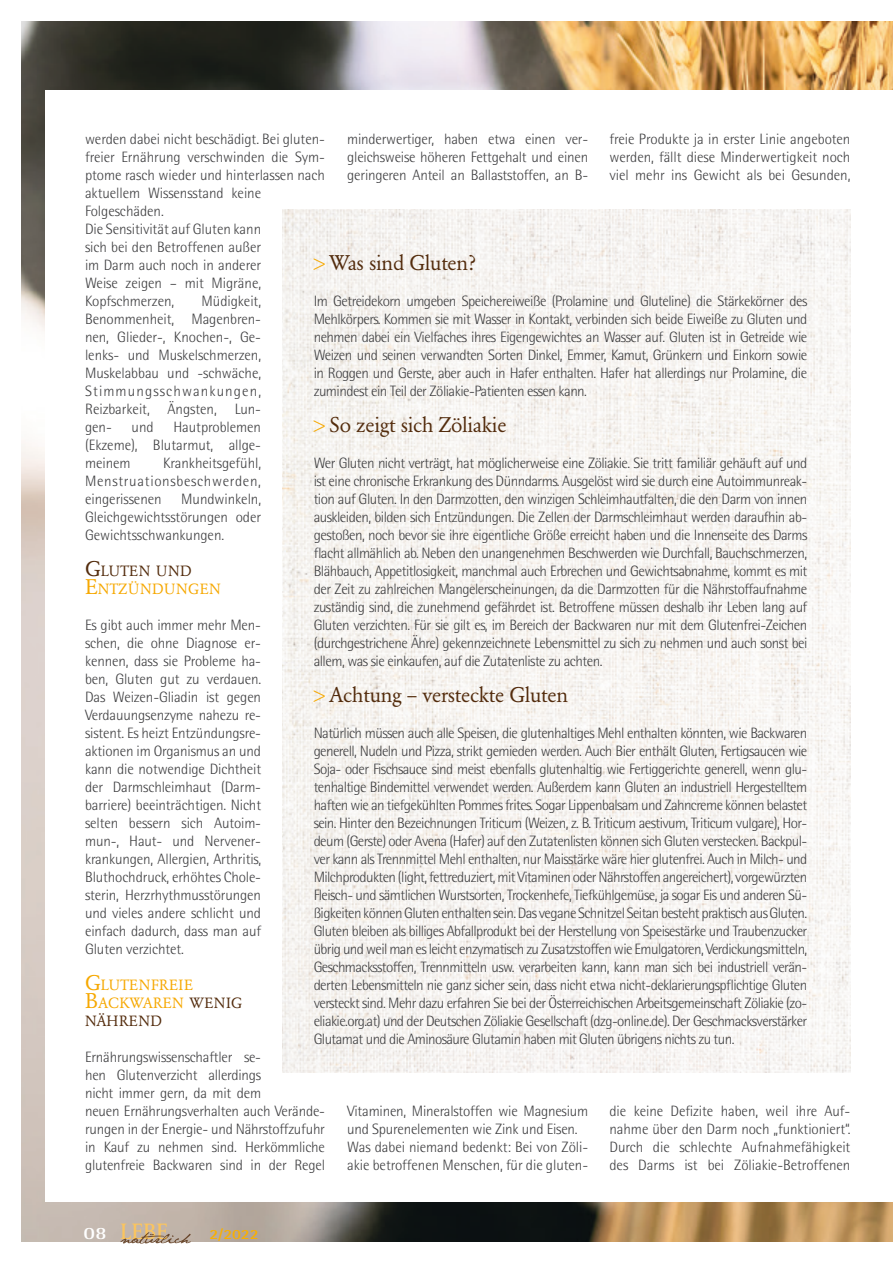
<style>
.page{position:relative;width:893px;height:1263px;background:#fff}
.page>*{position:absolute;margin:0;border:0;box-sizing:border-box;transform-origin:0 0}
.t1{font:700 23.1px "Rotis Serif";color:#fbc55e;scale:.91 1}
.fließtext{font:21px "Garamond BQ";letter-spacing:-.015em;color:#532c0d}
.fließtext-2{font:300 15px/18px "AT Rotis Semi Sans";letter-spacing:-.01em;color:#3e3e40;text-align:justify}
.fließtext-3{font:14.7px/18px "Garamond BQ";letter-spacing:.03em;color:#f6a800}
.t2{font:700 14.1px "AT Rotis Semi Sans";color:#f8af03;scale:1.18 1}
.s1{font-size:16.5px;color:#f6a800}
.s2{font-size:21px;color:#532c0d}
.s3{color:#532c0d}
.s4{font-size:21px}
.s5{font-size:17.85px;color:#fff}
</style>
<div class="page">
<img style="left:21px;top:21px;width:872px;height:1221px">
<div style="left:45px;top:90px;width:848px;height:1112px;background:#fff"></div>
<svg style="left:120px;top:1232px;width:71px;height:12px"></svg>
<img style="left:282px;top:210px;width:568px;height:862px">
<p class="fließtext-2" style="left:609px;top:130px;width:242px">freie Produkte ja in erster Linie angeboten werden, fällt diese Minderwertigkeit noch viel mehr ins Gewicht als bei Gesunden,</p>
<p class="fließtext-2" style="left:85px;top:130px;width:242px;text-align:left">werden dabei nicht beschädigt. Bei gluten&shy;freier Ernährung verschwinden die Sym&shy;ptome rasch wieder und hinterlassen nach aktuellem Wissensstand keine Folgeschäden.</p>
<p class="fließtext-2" style="left:85px;top:220px;width:178px">Die Sensitivität auf Gluten kann sich bei den Betroffenen außer im Darm auch noch in anderer Weise zeigen – mit Migräne, Kopfschmerzen,</p>
<p class="fließtext-2" style="left:347px;top:130px;width:242px">minderwertiger, haben etwa einen ver&shy;gleichsweise höheren Fettgehalt und einen geringeren Anteil an Ballaststoffen, an B-</p>
<p class="fließtext" style="left:314px;top:251px;width:164px"><span class="s1">&gt;</span> Was sind Gluten?</p>
<p class="fließtext-2" style="left:314px;top:292px;width:495px">Im Getreidekorn umgeben Speichereiweiße (Prolamine und Gluteline) die Stärkekörner des Mehlkörpers. Kommen sie mit Wasser in Kontakt, verbinden sich beide Eiweiße zu Gluten und nehmen dabei ein Vielfaches ihres Eigengewichtes an Wasser auf. Gluten ist in Getreide wie Weizen und seinen verwandten Sorten Dinkel, Emmer, Kamut, Grünkern und Einkorn sowie in Roggen und Gerste, aber auch in Hafer enthalten. Hafer hat allerdings nur Prolamine, die zumindest ein Teil der Zöliakie-Patienten essen kann.</p>
<p class="fließtext" style="left:314px;top:413px;width:194px"><span class="s1">&gt;</span> So zeigt sich Zöliakie</p>
<p class="fließtext-2" style="left:314px;top:454px;width:495px">Wer Gluten nicht verträgt, hat möglicherweise eine Zöliakie. Sie tritt familiär gehäuft auf und ist eine chronische Erkrankung des Dünndarms. Ausgelöst wird sie durch eine Autoimmunreak&shy;tion auf Gluten. In den Darmzotten, den winzigen Schleimhautfalten, die den Darm von innen auskleiden, bilden sich Entzündungen. Die Zellen der Darmschleimhaut werden daraufhin ab&shy;gestoßen, noch bevor sie ihre eigentliche Größe erreicht haben und die Innenseite des Darms flacht allmählich ab. Neben den unangenehmen Beschwerden wie Durchfall, Bauchschmerzen, Blähbauch, Appetitlosigkeit, manchmal auch Erbrechen und Gewichtsabnahme, kommt es mit der Zeit zu zahlreichen Mangelerscheinungen, da die Darmzotten für die Nährstoffaufnahme zuständig sind, die zunehmend gefährdet ist. Betroffene müssen deshalb ihr Leben lang auf Gluten verzichten. Für sie gilt es, im Bereich der Backwaren nur mit dem Glutenfrei-Zeichen (durchgestrichene Ähre) gekennzeichnete Lebensmittel zu sich zu nehmen und auch sonst bei allem, was sie einkaufen, auf die Zutatenliste zu achten.</p>
<p class="fließtext" style="left:314px;top:683px;width:256px"><span class="s1">&gt;</span> Achtung – versteckte Gluten</p>
<p class="fließtext-2" style="left:314px;top:724px;width:495px">Natürlich müssen auch alle Speisen, die glutenhaltiges Mehl enthalten könnten, wie Backwaren generell, Nudeln und Pizza, strikt gemieden werden. Auch Bier enthält Gluten, Fertigsaucen wie Soja- oder Fischsauce sind meist ebenfalls glutenhaltig wie Fertiggerichte generell, wenn glu&shy;tenhaltige Bindemittel verwendet werden. Außerdem kann Gluten an industriell Hergestelltem haften wie an tiefgekühlten Pommes frites. Sogar Lippenbalsam und Zahncreme können belastet sein. Hinter den Bezeichnungen Triticum (Weizen, z. B. Triticum aestivum, Triticum vulgare), Hor&shy;deum (Gerste) oder Avena (Hafer) auf den Zutatenlisten können sich Gluten verstecken. Backpul&shy;ver kann als Trennmittel Mehl enthalten, nur Maisstärke wäre hier glutenfrei. Auch in Milch- und Milchprodukten (light, fettreduziert, mit Vitaminen oder Nährstoffen angereichert), vorgewürzten Fleisch- und sämtlichen Wurstsorten, Trockenhefe, Tiefkühlgemüse, ja sogar Eis und anderen Sü&shy;ßigkeiten können Gluten enthalten sein. Das vegane Schnitzel Seitan besteht praktisch aus Gluten.<br>Gluten bleiben als billiges Abfallprodukt bei der Herstellung von Speisestärke und Traubenzucker übrig und weil man es leicht enzymatisch zu Zusatzstoffen wie Emulgatoren, Verdickungsmitteln, Geschmacksstoffen, Trennmitteln usw. verarbeiten kann, kann man sich bei industriell verän&shy;derten Lebensmitteln nie ganz sicher sein, dass nicht etwa nicht-deklarierungspflichtige Gluten versteckt sind. Mehr dazu erfahren Sie bei der Österreichischen Arbeitsgemeinschaft Zöliakie (zo&shy;eliakie.org.at) und der Deutschen Zöliakie Gesellschaft (dzg-online.de). Der Geschmacksverstärker Glutamat und die Aminosäure Glutamin haben mit Gluten übrigens nichts zu tun.</p>
<p class="fließtext-2" style="left:85px;top:292px;width:178px;text-indent:117px">Müdigkeit, Benommenheit, Magenbren&shy;nen, Glieder-, Knochen-, Ge&shy;lenks- und Muskelschmerzen, Muskelabbau und -schwäche, Stimmungsschwankungen, Reizbarkeit, Ängsten, Lun&shy;gen-</p>
<p class="fließtext-2" style="left:85px;top:418px;width:178px;text-indent:88px">Hautproblemen (Ekzeme), Blutarmut, allge&shy;meinem</p>
<p class="fließtext-2" style="left:132px;top:418px;width:24px">und</p>
<p class="fließtext-2" style="left:85px;top:454px;width:178px;text-indent:78px">Krankheitsgefühl, Menstruationsbeschwerden, eingerissenen</p>
<p class="fließtext-2" style="left:85px;top:490px;width:178px;text-indent:96px">Mundwinkeln, Gleichgewichtsstörungen oder Gewichtsschwankungen.</p>
<p class="fließtext-3" style="left:85px;top:562px;width:137px"><span class="s2">G</span><span class="s3">LUTEN UND<br></span><span class="s4">E</span>NTZÜNDUNGEN</p>
<p class="fließtext-2" style="left:85px;top:616px;width:178px">Es gibt auch immer mehr Men&shy;schen, die ohne Diagnose er&shy;kennen, dass sie Probleme ha&shy;ben, Gluten gut zu verdauen.<br>Das Weizen-Gliadin ist gegen Verdauungsenzyme nahezu re&shy;sistent. Es heizt Entzündungsre&shy;aktionen im Organismus an und kann die notwendige Dichtheit der Darmschleimhaut (Darm&shy;barriere) beeinträchtigen. Nicht selten bessern sich Autoim&shy;mun-, Haut- und Nervener&shy;krankungen, Allergien, Arthritis, Bluthochdruck, erhöhtes Chole&shy;sterin, Herzrhythmusstörungen und vieles andere schlicht und einfach dadurch, dass man auf Gluten verzichtet.</p>
<p class="fließtext-3" style="left:85px;top:976px;width:159px"><span class="s4">G</span>LUTENFREIE<br><span class="s4">B</span>ACKWAREN <span class="s3">WENIG<br>NÄHREND</span></p>
<p class="fließtext-2" style="left:85px;top:1048px;width:242px;text-align:left">Ernährungswissenschaftler se-<br>hen Glutenverzicht allerdings<br>nicht immer gern, da mit dem<br>neuen Ernährungsverhalten auch Verände&shy;rungen in der Energie- und Nährstoffzufuhr in Kauf zu nehmen sind. Herkömmliche glutenfreie Backwaren sind in der Regel</p>
<p class="fließtext-2" style="left:347px;top:1102px;width:242px">Vitaminen, Mineralstoffen wie Magnesium und Spurenelementen wie Zink und Eisen.</p>
<p class="fließtext-2" style="left:347px;top:1138px;width:242px">Was dabei niemand bedenkt: Bei von Zöli&shy;akie betroffenen Menschen, für die gluten-</p>
<p class="fließtext-2" style="left:609px;top:1102px;width:242px">die keine Defizite haben, weil ihre Auf&shy;nahme über den Darm noch „funktioniert“.<br>Durch die schlechte Aufnahmefähigkeit des Darms ist bei Zöliakie-Betroffenen</p>
<p class="t1" style="left:83px;top:1218px;width:94px"><span class="s5">08</span> LEBE</p>
<p class="t2" style="left:209px;top:1226px;width:43px">2/2022</p>
</div>
